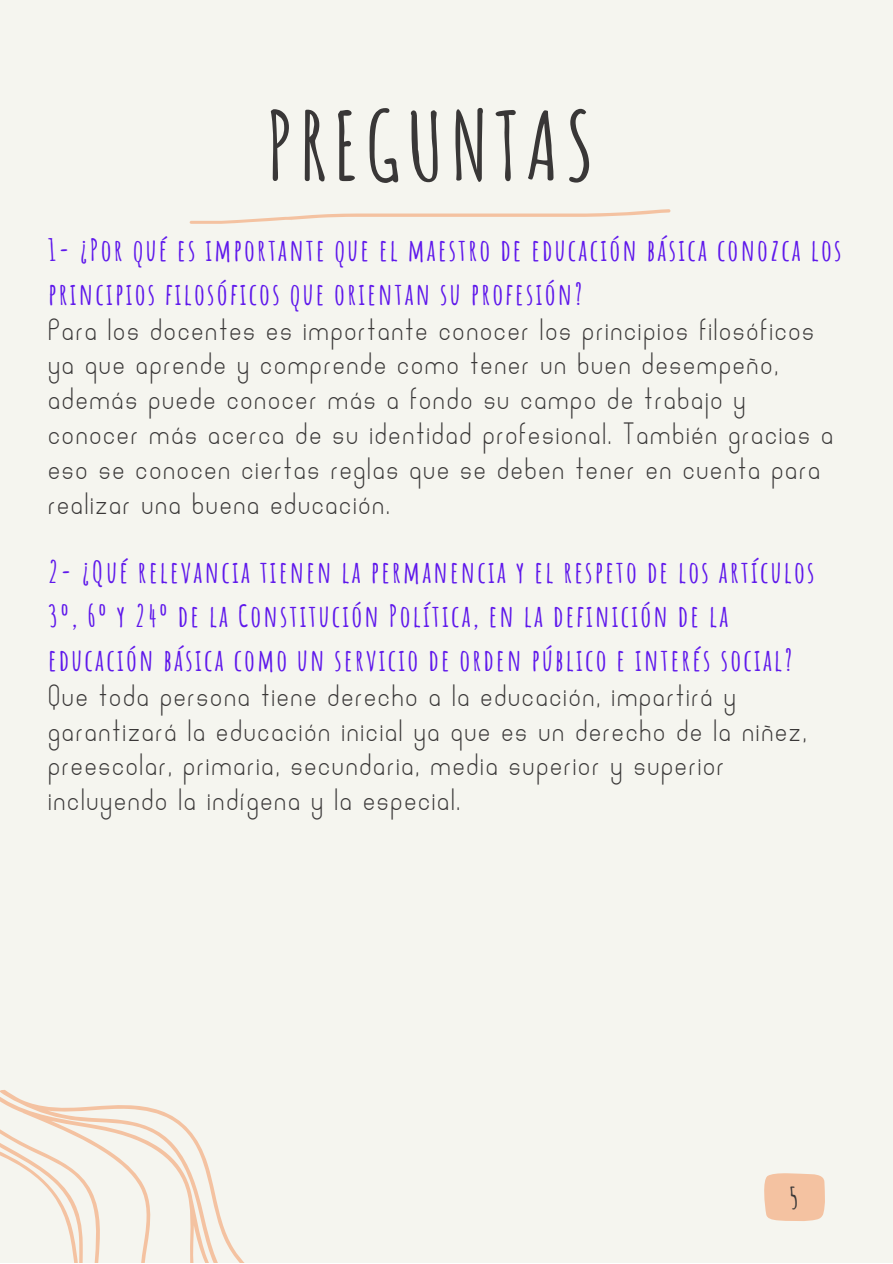
<style>
.page{position:relative;width:893px;height:1264px;background:#fff}
.page>*{position:absolute;margin:0;border:0;box-sizing:border-box;transform-origin:0 0}
.t1{font:700 93.15px "Amatic SC";letter-spacing:.07em;color:#393737}
.t2{font:700 30px/43.8px "Amatic SC";letter-spacing:.075em;color:#5e17eb}
.t3{font:700 29.25px "Amatic SC";color:#393737}
.t4{font:24px/34.8px "Adelina";letter-spacing:.075em;color:#393737}
</style>
<div class="page">
<div style="left:0;top:0;width:892px;height:1262px;background:#f5f5ef"></div>
<svg style="left:190px;top:209px;width:480px;height:15px"></svg>
<svg style="left:764px;top:1173px;width:61px;height:48px;background:#f4c5a6"></svg>
<svg style="left:0;top:1090px;width:244px;height:172px"></svg>
<h1 class="t1" style="left:266px;top:86px;width:329px">PREGUNTAS</h1>
<p class="t2" style="left:48px;top:227px;width:795px">1- ¿Por qué es importante que el maestro de educación básica conozca los principios filosóficos que orientan su profesión?</p>
<p class="t4" style="left:48px;top:314px;width:786px">Para los docentes es importante conocer los principios filosóficos ya que aprende y comprende como tener un buen desempeño, además puede conocer más a fondo su campo de trabajo y conocer más acerca de su identidad profesional. También gracias a eso se conocen ciertas reglas que se deben tener en cuenta para realizar una buena educación.</p>
<p class="t2" style="left:48px;top:550px;width:767px">2- ¿Qué relevancia tienen la permanencia y el respeto de los artículos<br>3º, 6º y 24º de la Constitución Política, en la definición de la educación básica como un servicio de orden público e interés social?</p>
<p class="t4" style="left:48px;top:680px;width:760px">Que toda persona tiene derecho a la educación, impartirá y garantizará la educación inicial ya que es un derecho de la niñez, preescolar, primaria, secundaria, media superior y superior incluyendo la indígena y la especial.</p>
<p class="t3" style="left:788px;top:1179px;width:11px">5</p>
</div>
